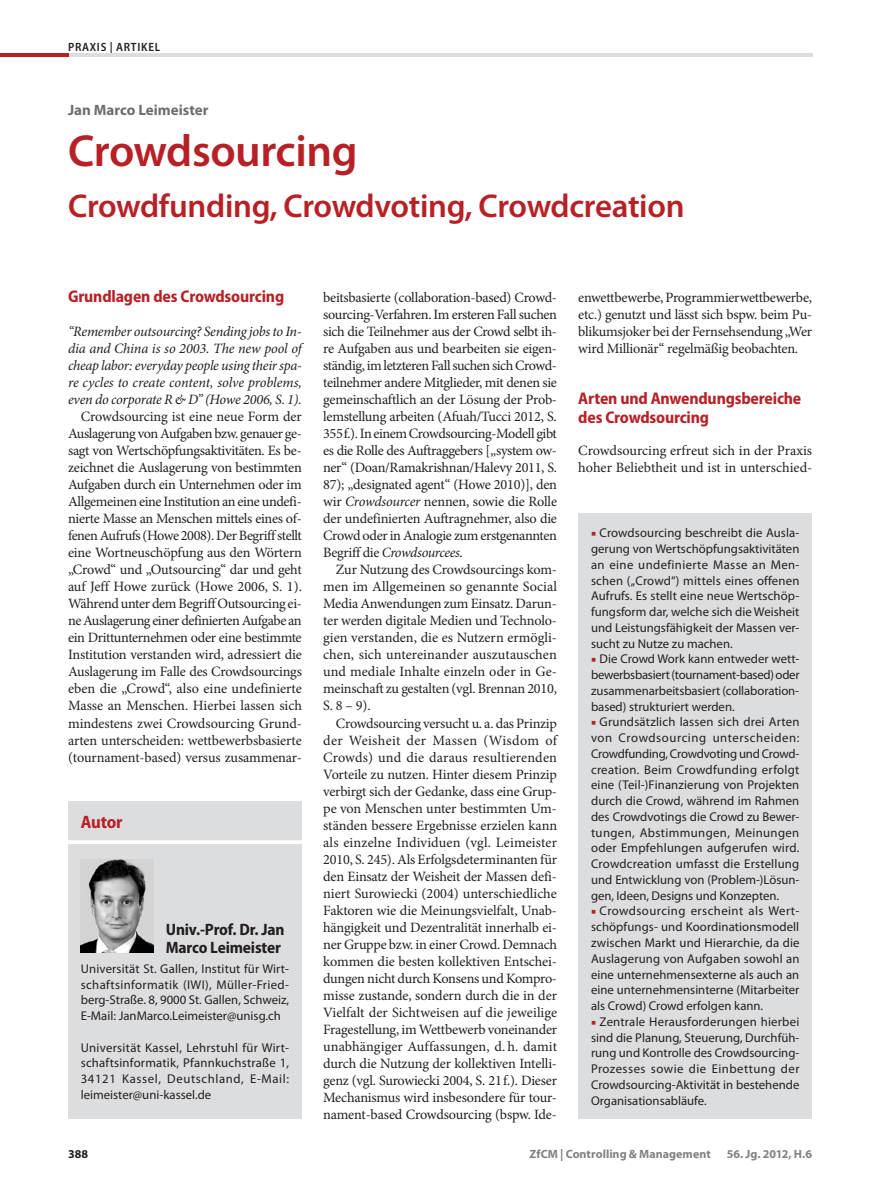
<style>
.page{position:relative;width:893px;height:1187px;background:#fff}
.page>*{position:absolute;margin:0;border:0;box-sizing:border-box;transform-origin:0 0}
.t1{font:600 45px "Myriad Pro";letter-spacing:-.01em;color:#b72126}
.t2{font:600 33px "Myriad Pro";letter-spacing:-.01em;color:#b72126}
.t3{font:700 semi-condensed 18px "Myriad Pro";letter-spacing:-.015em;color:#b72126}
.t4{font:700 semi-condensed 16.95px/18.8px "Myriad Pro";letter-spacing:-.01em;color:#b72126}
.t5{font:700 semi-condensed 16.5px/18px "Myriad Pro";letter-spacing:-.01em;color:#231f20}
.t6{font:700 15px "Myriad Pro";color:#6d6e71}
.t7{font:14.25px/17px "Minion Pro";letter-spacing:-.015em;color:#231f20;text-align:justify}
.t8{font:italic 14.25px/17px "Minion Pro";letter-spacing:-.015em;color:#231f20;text-align:justify}
.t9{font:12.75px/15.8px "Myriad Pro";color:#231f20;text-align:justify}
.t10{font:700 12px "Myriad Pro";color:#808285}
.t11{font:600 semi-condensed 12px "Myriad Pro";letter-spacing:.06em;color:#231f20}
.t12{font:700 12px "Myriad Pro";color:#231f20}
.s1{font-style:italic}
.s2{font-family:"Minion Pro";color:#b72126}
</style>
<div class="page">
<hr style="left:68px;top:53px;width:744px;height:4px;background:#dcddde">
<hr style="left:0;top:53px;width:68px;height:4px;background:#b72126">
<div style="left:68px;top:801px;width:234px;height:317px;background:#dcddde"></div>
<hr style="left:68px;top:840px;width:234px;height:4px;background:#fff">
<img style="left:81px;top:859px;width:72px;height:93px">
<div style="left:578px;top:513px;width:234px;height:605px;background:#dcddde"></div>
<p class="t11" style="left:68px;top:40px;width:94px">PRAXIS | ARTIKEL</p>
<p class="t6" style="left:68px;top:100px;width:142px">Jan Marco Leimeister</p>
<h1 class="t1" style="left:68px;top:122px;width:291px">Crowdsourcing</h1>
<h2 class="t2" style="left:68px;top:185px;width:618px">Crowdfunding, Crowdvoting, Crowdcreation</h2>
<p class="t4" style="left:68px;top:287px;width:218px">Grundlagen des Crowdsourcing</p>
<p class="t8" style="left:68px;top:323px;width:235px">“Remember outsourcing? Sending jobs to In&shy;dia and China is so 2003. The new pool of cheap labor: everyday people using their spa&shy;re cycles to create content, solve problems, even do corporate R &amp; D” (Howe 2006, S. 1).</p>
<p class="t7" style="left:68px;top:408px;width:236px;text-indent:13px">Crowdsourcing ist eine neue Form der Auslagerung von Aufgaben bzw. genauer ge&shy;sagt von Wertschöpfungsaktivitäten. Es be&shy;zeichnet die Auslagerung von bestimmten Aufgaben durch ein Unternehmen oder im Allgemeinen eine Institution an eine undefi&shy;nierte Masse an Menschen mittels eines of&shy;fenen Aufrufs (Howe 2008). Der Begriff stellt eine Wortneuschöpfung aus den Wörtern „Crowd“ und „Outsourcing“ dar und geht auf Jeff Howe zurück (Howe 2006, S. 1).<br>Während unter dem Begriff Outsourcing ei&shy;ne Auslagerung einer definierten Aufgabe an ein Drittunternehmen oder eine bestimmte Institution verstanden wird, adressiert die Auslagerung im Falle des Crowdsourcings eben die „Crowd“, also eine undefinierte Masse an Menschen. Hierbei lassen sich mindestens zwei Crowdsourcing Grund&shy;arten unterscheiden: wettbewerbsbasierte (tournament-based) versus zusammenar-</p>
<p class="t3" style="left:81px;top:811px;width:43px">Autor</p>
<p class="t5" style="left:166px;top:920px;width:120px">Univ.-Prof. Dr. Jan<br>Marco Leimeister</p>
<p class="t9" style="left:81px;top:960px;width:210px">Universität St. Gallen, Institut für Wirt&shy;schaftsinformatik (IWI), Müller-Fried&shy;berg-Straße. 8, 9000 St. Gallen, Schweiz, E-Mail: JanMarco.Leimeister@unisg.ch</p>
<p class="t9" style="left:81px;top:1039px;width:210px">Universität Kassel, Lehrstuhl für Wirt&shy;schaftsinformatik, Pfannkuchstraße 1, 34121 Kassel, Deutschland, E-Mail: leimeister@uni-kassel.de</p>
<p class="t7" style="left:323px;top:289px;width:235px">beitsbasierte (collaboration-based) Crowd&shy;sourcing-Verfahren. Im ersteren Fall suchen sich die Teilnehmer aus der Crowd selbt ih&shy;re Aufgaben aus und bearbeiten sie eigen&shy;ständig, im letzteren Fall suchen sich Crowd&shy;teilnehmer andere Mitglieder, mit denen sie gemeinschaftlich an der Lösung der Prob&shy;lemstellung arbeiten (Afuah/Tucci 2012, S.<br>355f.). In einem Crowdsourcing-Modell gibt es die Rolle des Auftraggebers [„system ow&shy;ner“ (Doan/Ramakrishnan/Halevy 2011, S.<br>87); „designated agent“ (Howe 2010)], den wir <span class="s1">Crowdsourcer</span> nennen, sowie die Rolle der undefinierten Auftragnehmer, also die Crowd oder in Analogie zum erstgenannten Begriff die <span class="s1">Crowdsourcees</span>.</p>
<p class="t7" style="left:323px;top:561px;width:235px;text-indent:13px">Zur Nutzung des Crowdsourcings kom&shy;men im Allgemeinen so genannte Social Media Anwendungen zum Einsatz. Darun&shy;ter werden digitale Medien und Technolo&shy;gien verstanden, die es Nutzern ermögli&shy;chen, sich untereinander auszutauschen und mediale Inhalte einzeln oder in Ge&shy;meinschaft zu gestalten (vgl. Brennan 2010, S. 8 – 9).</p>
<p class="t7" style="left:323px;top:714px;width:236px;text-indent:13px">Crowdsourcing versucht u. a. das Prinzip der Weisheit der Massen (Wisdom of Crowds) und die daraus resultierenden Vorteile zu nutzen. Hinter diesem Prinzip verbirgt sich der Gedanke, dass eine Grup&shy;pe von Menschen unter bestimmten Um&shy;ständen bessere Ergebnisse erzielen kann als einzelne Individuen (vgl. Leimeister 2010, S. 245). Als Erfolgsdeterminanten für den Einsatz der Weisheit der Massen defi&shy;niert Surowiecki (2004) unterschiedliche Faktoren wie die Meinungsvielfalt, Unab&shy;hängigkeit und Dezentralität innerhalb ei&shy;ner Gruppe bzw. in einer Crowd. Demnach kommen die besten kollektiven Entschei&shy;dungen nicht durch Konsens und Kompro&shy;misse zustande, sondern durch die in der Vielfalt der Sichtweisen auf die jeweilige Fragestellung, im Wettbewerb voneinander unabhängiger Auffassungen, d. h. damit durch die Nutzung der kollektiven Intelli&shy;genz (vgl. Surowiecki 2004, S. 21f.). Dieser Mechanismus wird insbesondere für tour&shy;nament-based Crowdsourcing (bspw. Ide-</p>
<p class="t7" style="left:578px;top:289px;width:235px">enwettbewerbe, Programmierwettbewerbe, etc.) genutzt und lässt sich bspw. beim Pu&shy;blikumsjoker bei der Fernsehsendung „Wer wird Millionär“ regelmäßig beobachten.</p>
<p class="t4" style="left:578px;top:389px;width:224px">Arten und Anwendungsbereiche des Crowdsourcing</p>
<p class="t7" style="left:578px;top:442px;width:236px">Crowdsourcing erfreut sich in der Praxis hoher Beliebtheit und ist in unterschied-</p>
<p class="t9" style="left:591px;top:525px;width:210px"><span class="s2">■</span> Crowdsourcing beschreibt die Ausla&shy;gerung von Wertschöpfungsaktivitäten an eine undefinierte Masse an Men&shy;schen („Crowd“) mittels eines offenen Aufrufs. Es stellt eine neue Wertschöp&shy;fungsform dar, welche sich die Weisheit und Leistungsfähigkeit der Massen ver&shy;sucht zu Nutze zu machen.</p>
<p class="t9" style="left:591px;top:651px;width:210px"><span class="s2">■</span> Die Crowd Work kann entweder wett&shy;bewerbsbasiert (tournament-based) oder zusammenarbeitsbasiert (collaboration&shy;based) strukturiert werden.</p>
<p class="t9" style="left:591px;top:714px;width:210px"><span class="s2">■</span> Grundsätzlich lassen sich drei Arten von Crowdsourcing unterscheiden:<br>Crowdfunding, Crowdvoting und Crowd&shy;creation. Beim Crowdfunding erfolgt eine (Teil-)Finanzierung von Projekten durch die Crowd, während im Rahmen des Crowdvotings die Crowd zu Bewer&shy;tungen, Abstimmungen, Meinungen oder Empfehlungen aufgerufen wird.<br>Crowdcreation umfasst die Erstellung und Entwicklung von (Problem-)Lösun&shy;gen, Ideen, Designs und Konzepten.</p>
<p class="t9" style="left:591px;top:903px;width:210px"><span class="s2">■</span> Crowdsourcing erscheint als Wert&shy;schöpfungs- und Koordinationsmodell zwischen Markt und Hierarchie, da die Auslagerung von Aufgaben sowohl an eine unternehmensexterne als auch an eine unternehmensinterne (Mitarbeiter als Crowd) Crowd erfolgen kann.</p>
<p class="t9" style="left:591px;top:1013px;width:210px"><span class="s2">■</span> Zentrale Herausforderungen hierbei sind die Planung, Steuerung, Durchfüh&shy;rung und Kontrolle des Crowdsourcing-Prozesses sowie die Einbettung der Crowdsourcing-Aktivität in bestehende Organisationsabläufe.</p>
<p class="t12" style="left:68px;top:1145px;width:21px">388</p>
<p class="t10" style="left:530px;top:1145px;width:183px">ZfCM | Controlling &amp; Management</p>
<p class="t10" style="left:727px;top:1145px;width:87px">56. Jg. 2012, H.6</p>
</div>
